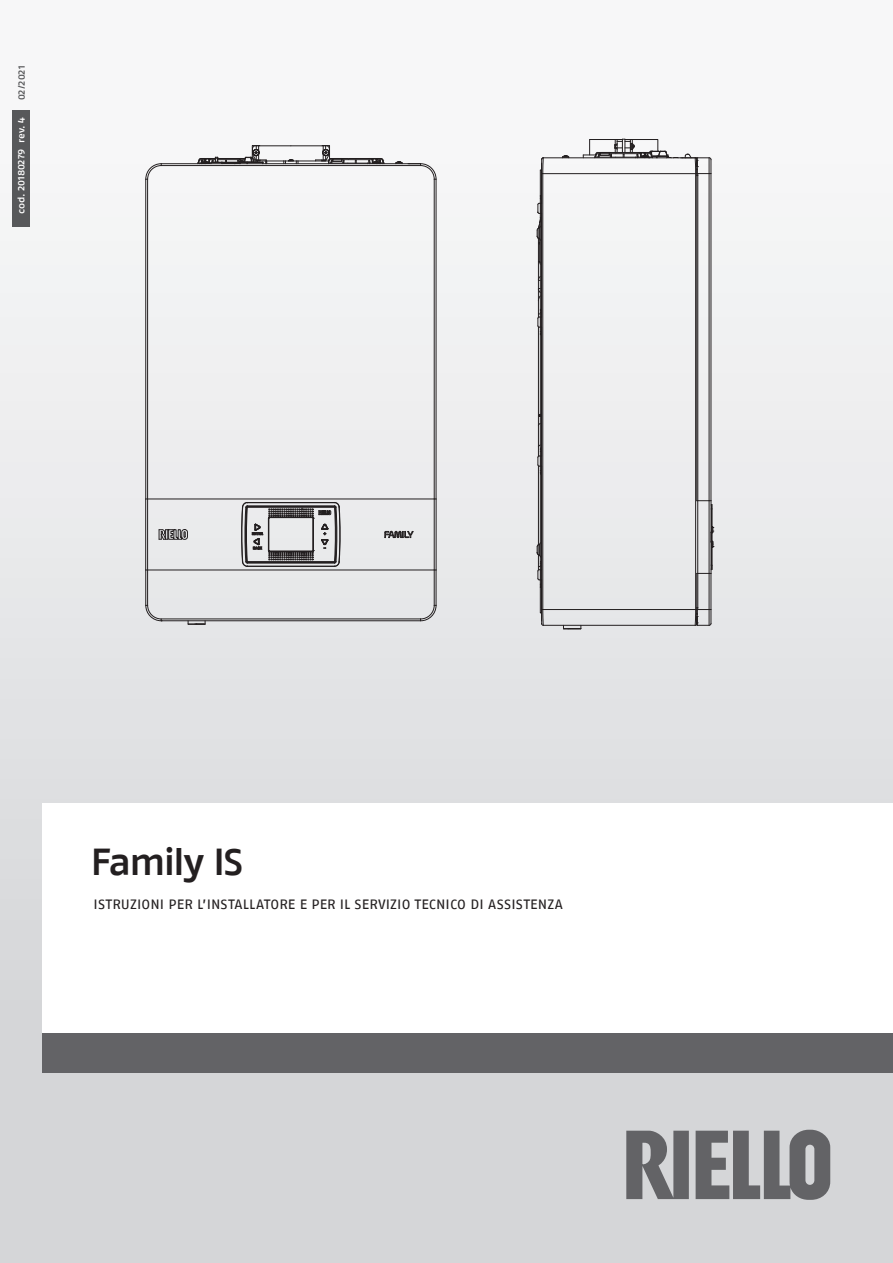
<style>
.page{position:relative;width:893px;height:1263px;background:#fff}
.page>*{position:absolute;margin:0;border:0;box-sizing:border-box;transform-origin:0 0}
.t1{font:37.5px "Fago Ex Med Lf";letter-spacing:-.065em;color:#231f20}
.t2{font:13.5px "Fago Ex Regular Lf";letter-spacing:.01em;color:#231f20}
.t3{font:9.45px "Fago Ex Med Lf";color:#fff}
.t4{font:9.45px "Fago Ex Med Lf";letter-spacing:-.005em;color:#57585a}
</style>
<div class="page">
<div style="left:0;top:0;width:893px;height:1263px;background:linear-gradient(to bottom,#fafafb,#d0d1d3)"></div>
<div style="left:43px;top:1033px;width:850px;height:40px;background:#636366"></div>
<div style="left:43px;top:803px;width:850px;height:230px;background:#fff"></div>
<svg style="left:626px;top:1131px;width:63px;height:68px;background:#7d7e80"></svg>
<svg style="left:696px;top:1130px;width:134px;height:70px;background:#87888a"></svg>
<div style="left:13px;top:110px;width:17px;height:116px;background:#57585a"></div>
<hr style="left:543px;top:158px;width:152px;height:1px;background:#231f20">
<hr style="left:543px;top:173px;width:153px;height:1px;background:#231f20">
<hr style="left:695px;top:174px;width:1px;height:435px;background:#231f20">
<hr style="left:543px;top:609px;width:153px;height:1px;background:#231f20">
<hr style="left:543px;top:625px;width:152px;height:1px;background:#231f20">
<svg style="left:562px;top:155px;width:7px;height:3px"></svg>
<svg style="left:537px;top:132px;width:7px;height:494px;background:#7f7d7e"></svg>
<svg style="left:563px;top:625px;width:19px;height:5px"></svg>
<hr style="left:696px;top:573px;width:1px;height:35px;background:#231f20">
<hr style="left:696px;top:176px;width:1px;height:325px;background:#231f20">
<hr style="left:697px;top:176px;width:1px;height:325px;background:#231f20">
<hr style="left:697px;top:573px;width:1px;height:35px;background:#231f20">
<hr style="left:711px;top:573px;width:1px;height:36px;background:#231f20">
<hr style="left:711px;top:174px;width:1px;height:327px;background:#231f20">
<hr style="left:709px;top:573px;width:1px;height:36px;background:#231f20">
<hr style="left:709px;top:174px;width:1px;height:327px;background:#231f20">
<svg style="left:583px;top:139px;width:129px;height:37px"></svg>
<svg style="left:695px;top:607px;width:17px;height:19px"></svg>
<svg style="left:697px;top:500px;width:17px;height:74px"></svg>
<hr style="left:291px;top:146px;width:32px;height:1px;background:#231f20">
<hr style="left:298px;top:161px;width:31px;height:1px;background:#231f20">
<svg style="left:315px;top:145px;width:70px;height:27px"></svg>
<svg style="left:197px;top:130px;width:102px;height:33px"></svg>
<div style="left:253px;top:149px;width:6px;height:7px;border:1px solid #231f20;border-radius:50%"></div>
<svg style="left:188px;top:621px;width:18px;height:4px"></svg>
<svg style="left:145px;top:605px;width:17px;height:16px"></svg>
<hr style="left:147px;top:570px;width:1px;height:35px;background:#231f20">
<hr style="left:147px;top:179px;width:1px;height:320px;background:#231f20">
<hr style="left:145px;top:570px;width:1px;height:35px;background:#231f20">
<hr style="left:145px;top:179px;width:1px;height:320px;background:#231f20">
<svg style="left:145px;top:163px;width:17px;height:17px"></svg>
<hr style="left:161px;top:619px;width:260px;height:1px;background:#231f20">
<hr style="left:161px;top:620px;width:260px;height:1px;background:#231f20">
<svg style="left:420px;top:605px;width:16px;height:16px"></svg>
<hr style="left:161px;top:165px;width:260px;height:1px;background:#231f20">
<hr style="left:434px;top:179px;width:1px;height:320px;background:#231f20">
<hr style="left:434px;top:570px;width:1px;height:35px;background:#231f20">
<hr style="left:436px;top:179px;width:1px;height:320px;background:#231f20">
<hr style="left:436px;top:570px;width:1px;height:35px;background:#231f20">
<hr style="left:161px;top:163px;width:260px;height:1px;background:#231f20">
<svg style="left:395px;top:161px;width:41px;height:19px"></svg>
<hr style="left:436px;top:499px;width:1px;height:71px;background:#231f20">
<hr style="left:434px;top:499px;width:1px;height:71px;background:#231f20">
<hr style="left:148px;top:570px;width:286px;height:1px;background:#231f20">
<hr style="left:147px;top:499px;width:1px;height:71px;background:#231f20">
<hr style="left:148px;top:499px;width:286px;height:1px;background:#231f20">
<svg style="left:241px;top:492px;width:99px;height:84px;background:#afaeaf"></svg>
<hr style="left:145px;top:499px;width:1px;height:71px;background:#231f20">
<svg style="left:384px;top:528px;width:30px;height:10px"></svg>
<svg style="left:159px;top:529px;width:29px;height:11px"></svg>
<p class="t4" style="left:16px;top:100px;width:36px;rotate:-90deg">02/2021</p>
<p class="t3" style="left:16px;top:214px;width:98px;rotate:-90deg">cod. 20180279 rev. 4</p>
<p class="t1" style="left:90px;top:839px;width:155px">Family IS</p>
<p class="t2" style="left:94px;top:896px;width:471px">ISTRUZIONI PER L’INSTALLATORE E PER IL SERVIZIO TECNICO DI ASSISTENZA</p>
</div>
